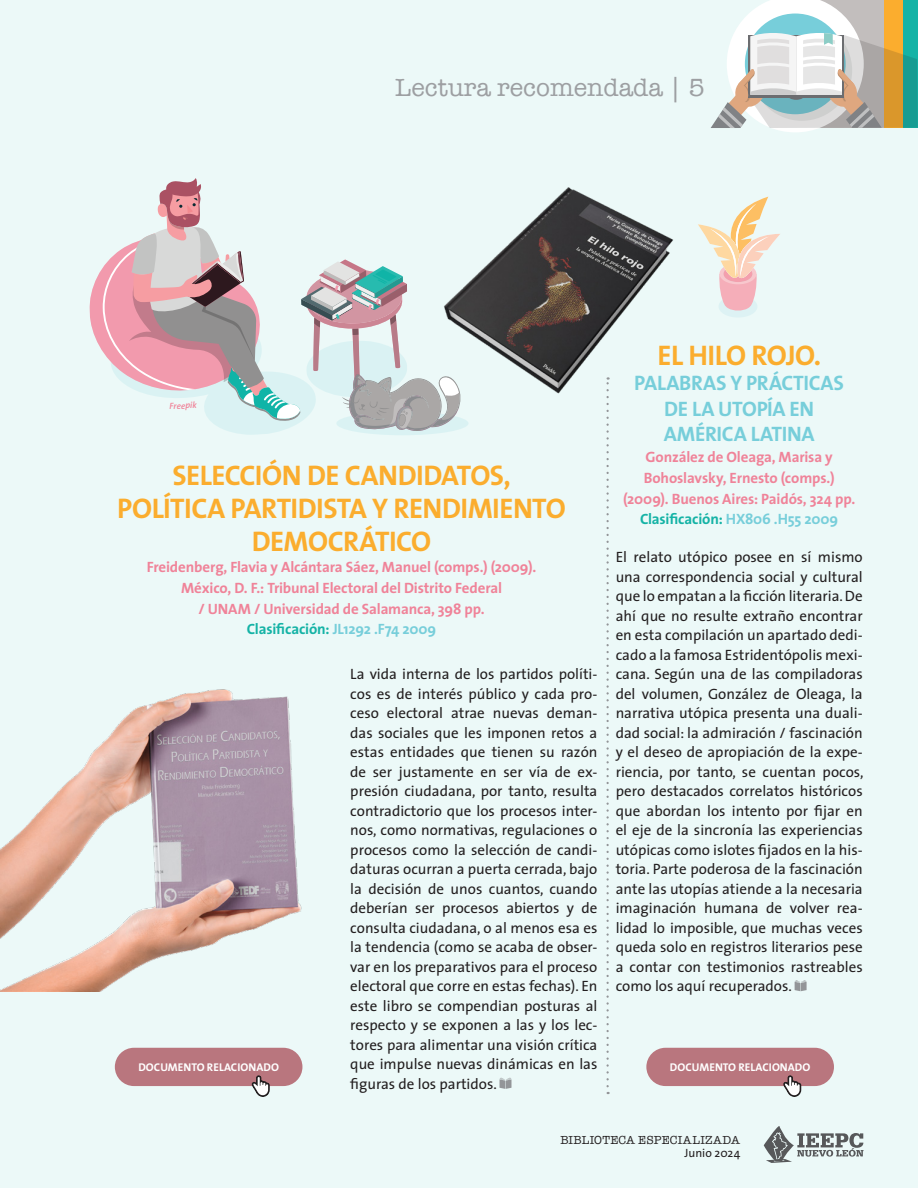
<style>
.page{position:relative;width:918px;height:1188px;background:#fff}
.page>*{position:absolute;margin:0;border:0;box-sizing:border-box;transform-origin:0 0}
.t1{font:700 28.5px/33px "The Sans";letter-spacing:-.02em;color:#fbad2e;text-align:center}
.t2{font:25.5px "American Typewriter";color:#9d9fa2}
.t3{font:700 21px/25.5px "The Sans";letter-spacing:-.015em;color:#77ceda;text-align:center}
.t4{font:15px/19.5px "The Sans";color:#231f20;text-align:justify}
.t5{font:700 15px/21px "The Sans";letter-spacing:-.01em;color:#f08399;text-align:center}
.t6{font:700 15px "The Sans";letter-spacing:-.01em;color:#15b3a6}
.t7{font:12px "American Typewriter";letter-spacing:.015em;color:#231f20}
.t8{font:12px "The Sans";color:#231f20}
.t9{font:700 11.25px "The Sans";letter-spacing:.005em;color:#fff}
.t10{font:italic 600 9px "The Sans";color:#f08399}
.s1{color:#77ceda}
</style>
<div class="page">
<div style="left:1px;top:0;width:917px;height:1188px;background:#ecf9f8"></div>
<svg style="left:711px;top:0;width:207px;height:132px"></svg>
<svg style="left:764px;top:1126px;width:99px;height:37px"></svg>
<svg style="left:606px;top:416px;width:3px;height:670px"></svg>
<div style="left:115px;top:1048px;width:187px;height:38px;background:#b9767e;border-radius:19px"></div>
<svg style="left:251px;top:1075px;width:19px;height:22px"></svg>
<div style="left:646px;top:1048px;width:188px;height:38px;background:#b9767e;border-radius:19px"></div>
<svg style="left:783px;top:1075px;width:19px;height:22px"></svg>
<svg style="left:795px;top:980px;width:12px;height:11px"></svg>
<svg style="left:500px;top:1078px;width:11px;height:11px"></svg>
<svg style="left:748px;top:197px;width:32px;height:119px"></svg>
<svg style="left:89px;top:178px;width:373px;height:257px"></svg>
<img style="left:370px;top:178px;width:378px;height:238px">
<img style="left:0;top:635px;width:302px;height:356px">
<h2 class="t2" style="left:395px;top:68px;width:311px">Lectura recomendada | 5</h2>
<h1 class="t1" style="left:658px;top:338px;width:165px">EL HILO ROJO.</h1>
<h3 class="t3" style="left:634px;top:370px;width:211px">PALABRAS Y PRÁCTICAS<br>DE LA UTOPÍA EN<br>AMÉRICA LATINA</h3>
<p class="t5" style="left:623px;top:446px;width:234px">González de Oleaga, Marisa y<br>Bohoslavsky, Ernesto (comps.) (2009). Buenos Aires: Paidós, 324 pp.</p>
<p class="t6" style="left:640px;top:506px;width:200px">Clasificación: <span class="s1">HX806 .H55 2009</span></p>
<p class="t10" style="left:169px;top:398px;width:29px;rotate:-2deg">Freepik</p>
<h1 class="t1" style="left:117px;top:458px;width:450px">SELECCIÓN DE CANDIDATOS,<br>POLÍTICA PARTIDISTA Y RENDIMIENTO<br>DEMOCRÁTICO</h1>
<p class="t5" style="left:147px;top:556px;width:391px">Freidenberg, Flavia y Alcántara Sáez, Manuel (comps.) (2009).<br>México, D. F.: Tribunal Electoral del Distrito Federal<br>/ UNAM / Universidad de Salamanca, 398 pp.</p>
<p class="t6" style="left:247px;top:616px;width:191px">Clasificación: <span class="s1">JL1292 .F74 2009</span></p>
<p class="t4" style="left:616px;top:547px;width:249px">El relato utópico posee en sí mismo una correspondencia social y cultural que lo empatan a la ficción literaria. De ahí que no resulte extraño encontrar en esta compilación un apartado dedi&shy;cado a la famosa Estridentópolis mexi&shy;cana. Según una de las compiladoras del volumen, González de Oleaga, la narrativa utópica presenta una duali&shy;dad social: la admiración / fascinación y el deseo de apropiación de la expe&shy;riencia, por tanto, se cuentan pocos, pero destacados correlatos históricos que abordan los intento por fijar en el eje de la sincronía las experiencias utópicas como islotes fijados en la his&shy;toria. Parte poderosa de la fascinación ante las utopías atiende a la necesaria imaginación humana de volver rea&shy;lidad lo imposible, que muchas veces queda solo en registros literarios pese a contar con testimonios rastreables como los aquí recuperados.</p>
<p class="t4" style="left:350px;top:664px;width:249px">La vida interna de los partidos políti&shy;cos es de interés público y cada pro&shy;ceso electoral atrae nuevas deman&shy;das sociales que les imponen retos a estas entidades que tienen su razón de ser justamente en ser vía de ex&shy;presión ciudadana, por tanto, resulta contradictorio que los procesos inter&shy;nos, como normativas, regulaciones o procesos como la selección de candi&shy;daturas ocurran a puerta cerrada, bajo la decisión de unos cuantos, cuando deberían ser procesos abiertos y de consulta ciudadana, o al menos esa es la tendencia (como se acaba de obser&shy;var en los preparativos para el proceso electoral que corre en estas fechas). En este libro se compendian posturas al respecto y se exponen a las y los lec&shy;tores para alimentar una visión crítica que impulse nuevas dinámicas en las figuras de los partidos.</p>
<p class="t9" style="left:138px;top:1058px;width:142px">DOCUMENTO RELACIONADO</p>
<p class="t9" style="left:670px;top:1058px;width:142px">DOCUMENTO RELACIONADO</p>
<p class="t7" style="left:560px;top:1130px;width:181px">BIBLIOTECA ESPECIALIZADA</p>
<p class="t8" style="left:685px;top:1143px;width:57px">Junio 2024</p>
</div>
